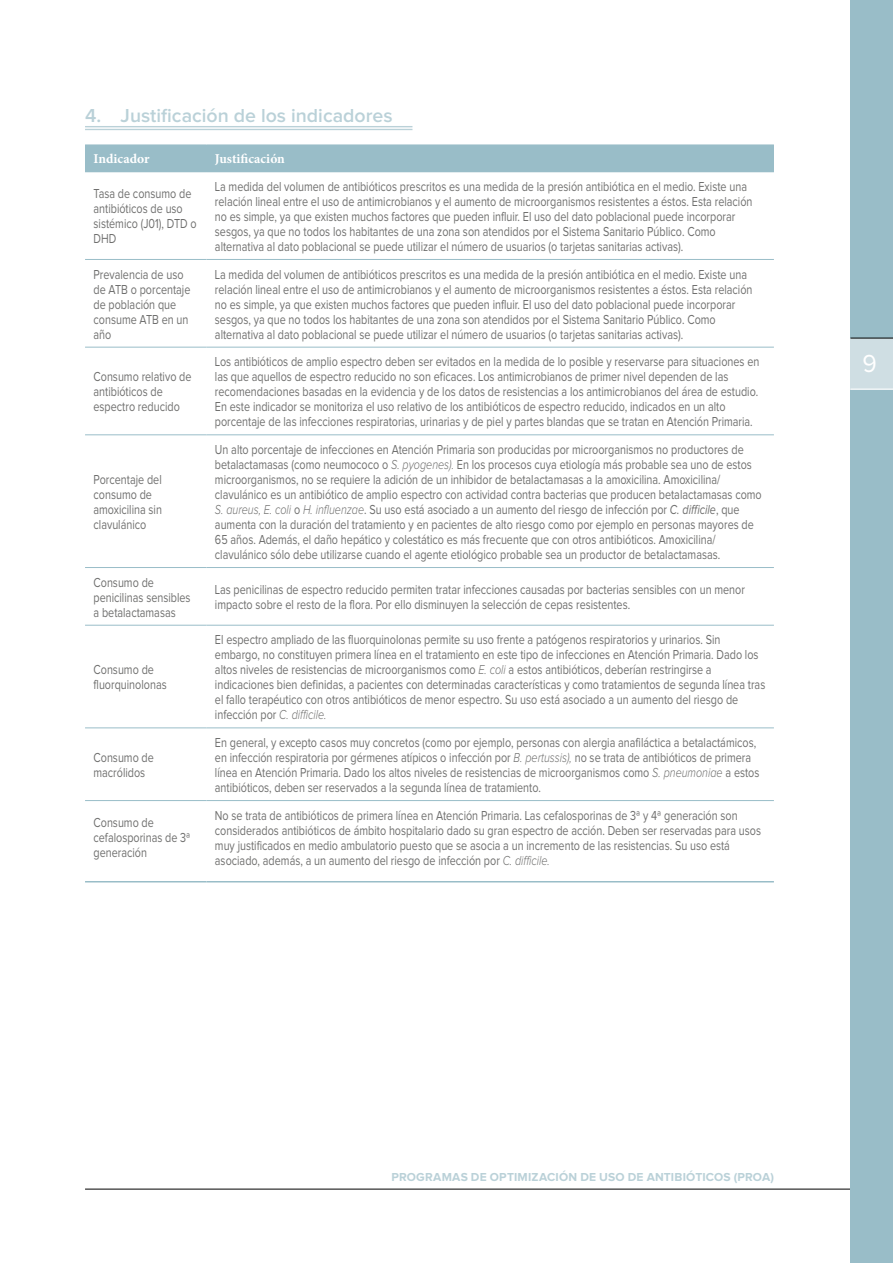
<style>
.page{position:relative;width:893px;height:1263px;background:#fff}
.page>*{position:absolute;margin:0;border:0;box-sizing:border-box;transform-origin:0 0}
.t1{font:25.5px "Proxima Nova";color:#fff;scale:.95 1}
.t2{font:600 19.5px "Proxima Nova";color:#bad1d8}
.t3{font:13.5px/15px "Proxima Nova";color:#6f6f6e;scale:.8 1}
.t4{font:700 13.5px "Minion Pro";color:#fff}
.t5{font:700 12px "Proxima Nova";letter-spacing:.02em;color:#bad1d8}
.s1{font-weight:300;font-style:italic}
.s2{font-style:italic}
</style>
<div class="page">
<hr style="left:85px;top:1189px;width:808px;height:1px;background:#000">
<div style="left:850px;top:0;width:43px;height:1263px;background:#99bdc8"></div>
<div style="left:850px;top:338px;width:43px;height:51px;background:#cfdee3"></div>
<hr style="left:850px;top:338px;width:43px;height:1px;background:#000">
<hr style="left:850px;top:389px;width:43px;height:1px;background:#fff">
<hr style="left:85px;top:126px;width:327px;height:1px;background:#bad1d8">
<hr style="left:85px;top:129px;width:327px;height:1px;background:#bad1d8">
<hr style="left:85px;top:259px;width:121px;height:1px;background:#99bdc8">
<hr style="left:206px;top:259px;width:568px;height:1px;background:#99bdc8">
<hr style="left:85px;top:347px;width:121px;height:1px;background:#99bdc8">
<hr style="left:206px;top:347px;width:568px;height:1px;background:#99bdc8">
<hr style="left:85px;top:435px;width:121px;height:1px;background:#99bdc8">
<hr style="left:206px;top:435px;width:568px;height:1px;background:#99bdc8">
<hr style="left:85px;top:567px;width:121px;height:1px;background:#99bdc8">
<hr style="left:206px;top:567px;width:568px;height:1px;background:#99bdc8">
<hr style="left:85px;top:625px;width:121px;height:1px;background:#99bdc8">
<hr style="left:206px;top:625px;width:568px;height:1px;background:#99bdc8">
<hr style="left:85px;top:728px;width:121px;height:1px;background:#99bdc8">
<hr style="left:206px;top:728px;width:568px;height:1px;background:#99bdc8">
<hr style="left:85px;top:800px;width:121px;height:1px;background:#99bdc8">
<hr style="left:206px;top:800px;width:568px;height:1px;background:#99bdc8">
<hr style="left:85px;top:881px;width:121px;height:1px;background:#99bdc8">
<hr style="left:206px;top:881px;width:568px;height:1px;background:#99bdc8">
<div style="left:85px;top:145px;width:121px;height:27px;background:#99bdc8"></div>
<div style="left:206px;top:145px;width:568px;height:27px;background:#99bdc8"></div>
<hr style="left:85px;top:172px;width:121px;height:1px;background:#99bdc8">
<hr style="left:206px;top:172px;width:568px;height:1px;background:#99bdc8">
<h2 class="t2" style="left:85px;top:106px;width:309px">4. Justifcación de los indicadores</h2>
<p class="t4" style="left:94px;top:149px;width:58px">Indicador</p>
<p class="t4" style="left:215px;top:149px;width:71px">Justifcación</p>
<p class="t3" style="left:94px;top:187px;width:131px">Tasa de consumo de antibióticos de uso sistémico (J01), DTD o<br>DHD</p>
<p class="t3" style="left:215px;top:180px;width:673px">La medida del volumen de antibióticos prescritos es una medida de la presión antibiótica en el medio. Existe una relación lineal entre el uso de antimicrobianos y el aumento de microorganismos resistentes a éstos. Esta relación no es simple, ya que existen muchos factores que pueden influir. El uso del dato poblacional puede incorporar sesgos, ya que no todos los habitantes de una zona son atendidos por el Sistema Sanitario Público. Como alternativa al dato poblacional se puede utilizar el número de usuarios (o tarjetas sanitarias activas).</p>
<p class="t3" style="left:94px;top:267px;width:123px">Prevalencia de uso de ATB o porcentaje de población que consume ATB en un año</p>
<p class="t3" style="left:215px;top:267px;width:673px">La medida del volumen de antibióticos prescritos es una medida de la presión antibiótica en el medio. Existe una relación lineal entre el uso de antimicrobianos y el aumento de microorganismos resistentes a éstos. Esta relación no es simple, ya que existen muchos factores que pueden influir. El uso del dato poblacional puede incorporar sesgos, ya que no todos los habitantes de una zona son atendidos por el Sistema Sanitario Público. Como alternativa al dato poblacional se puede utilizar el número de usuarios (o tarjetas sanitarias activas).</p>
<p class="t3" style="left:94px;top:370px;width:124px">Consumo relativo de antibióticos de espectro reducido</p>
<p class="t3" style="left:215px;top:355px;width:682px">Los antibióticos de amplio espectro deben ser evitados en la medida de lo posible y reservarse para situaciones en las que aquellos de espectro reducido no son eficaces. Los antimicrobianos de primer nivel dependen de las recomendaciones basadas en la evidencia y de los datos de resistencias a los antimicrobianos del área de estudio.<br>En este indicador se monitoriza el uso relativo de los antibióticos de espectro reducido, indicados en un alto porcentaje de las infecciones respiratorias, urinarias y de piel y partes blandas que se tratan en Atención Primaria.</p>
<p class="t3" style="left:94px;top:473px;width:87px">Porcentaje del consumo de amoxicilina sin clavulánico</p>
<p class="t3" style="left:215px;top:443px;width:685px">Un alto porcentaje de infecciones en Atención Primaria son producidas por microorganismos no productores de betalactamasas (como neumococo o <span class="s1">S. pyogenes).</span> En los procesos cuya etiología más probable sea uno de estos microorganismos, no se requiere la adición de un inhibidor de betalactamasas a la amoxicilina. Amoxicilina/ clavulánico es un antibiótico de amplio espectro con actividad contra bacterias que producen betalactamasas como <span class="s1">S. aureus, E. coli</span> o <span class="s1">H. influenzae</span>. Su uso está asociado a un aumento del riesgo de infección por <span class="s2">C. difficile</span>, que aumenta con la duración del tratamiento y en pacientes de alto riesgo como por ejemplo en personas mayores de 65 años. Además, el daño hepático y colestático es más frecuente que con otros antibióticos. Amoxicilina/ clavulánico sólo debe utilizarse cuando el agente etiológico probable sea un productor de betalactamasas.</p>
<p class="t3" style="left:94px;top:575px;width:123px">Consumo de penicilinas sensibles a betalactamasas</p>
<p class="t3" style="left:215px;top:583px;width:664px">Las penicilinas de espectro reducido permiten tratar infecciones causadas por bacterias sensibles con un menor impacto sobre el resto de la flora. Por ello disminuyen la selección de cepas resistentes.</p>
<p class="t3" style="left:94px;top:663px;width:93px">Consumo de fluorquinolonas</p>
<p class="t3" style="left:94px;top:751px;width:77px">Consumo de macrólidos</p>
<p class="t3" style="left:215px;top:633px;width:689px">El espectro ampliado de las fluorquinolonas permite su uso frente a patógenos respiratorios y urinarios. Sin embargo, no constituyen primera línea en el tratamiento en este tipo de infecciones en Atención Primaria. Dado los altos niveles de resistencias de microorganismos como <span class="s1">E. coli</span> a estos antibióticos, deberían restringirse a indicaciones bien definidas, a pacientes con determinadas características y como tratamientos de segunda línea tras el fallo terapéutico con otros antibióticos de menor espectro. Su uso está asociado a un aumento del riesgo de infección por <span class="s1">C. difficile.</span></p>
<p class="t3" style="left:215px;top:736px;width:682px">En general, y excepto casos muy concretos (como por ejemplo, personas con alergia anafiláctica a betalactámicos, en infección respiratoria por gérmenes atípicos o infección por <span class="s1">B. pertussis),</span> no se trata de antibióticos de primera línea en Atención Primaria. Dado los altos niveles de resistencias de microorganismos como <span class="s1">S. pneumoniae</span> a estos antibióticos, deben ser reservados a la segunda línea de tratamiento.</p>
<p class="t3" style="left:94px;top:816px;width:123px">Consumo de cefalosporinas de 3ª generación</p>
<p class="t3" style="left:215px;top:808px;width:684px">No se trata de antibióticos de primera línea en Atención Primaria. Las cefalosporinas de 3ª y 4ª generación son considerados antibióticos de ámbito hospitalario dado su gran espectro de acción. Deben ser reservadas para usos muy justificados en medio ambulatorio puesto que se asocia a un incremento de las resistencias. Su uso está asociado, además, a un aumento del riesgo de infección por <span class="s1">C. difficile.</span></p>
<h1 class="t1" style="left:862px;top:352px;width:17px">9</h1>
<p class="t5" style="left:391px;top:1171px;width:384px">PROGRAMAS DE OPTIMIZACIÓN DE USO DE ANTIBIÓTICOS (PROA)</p>
</div>
